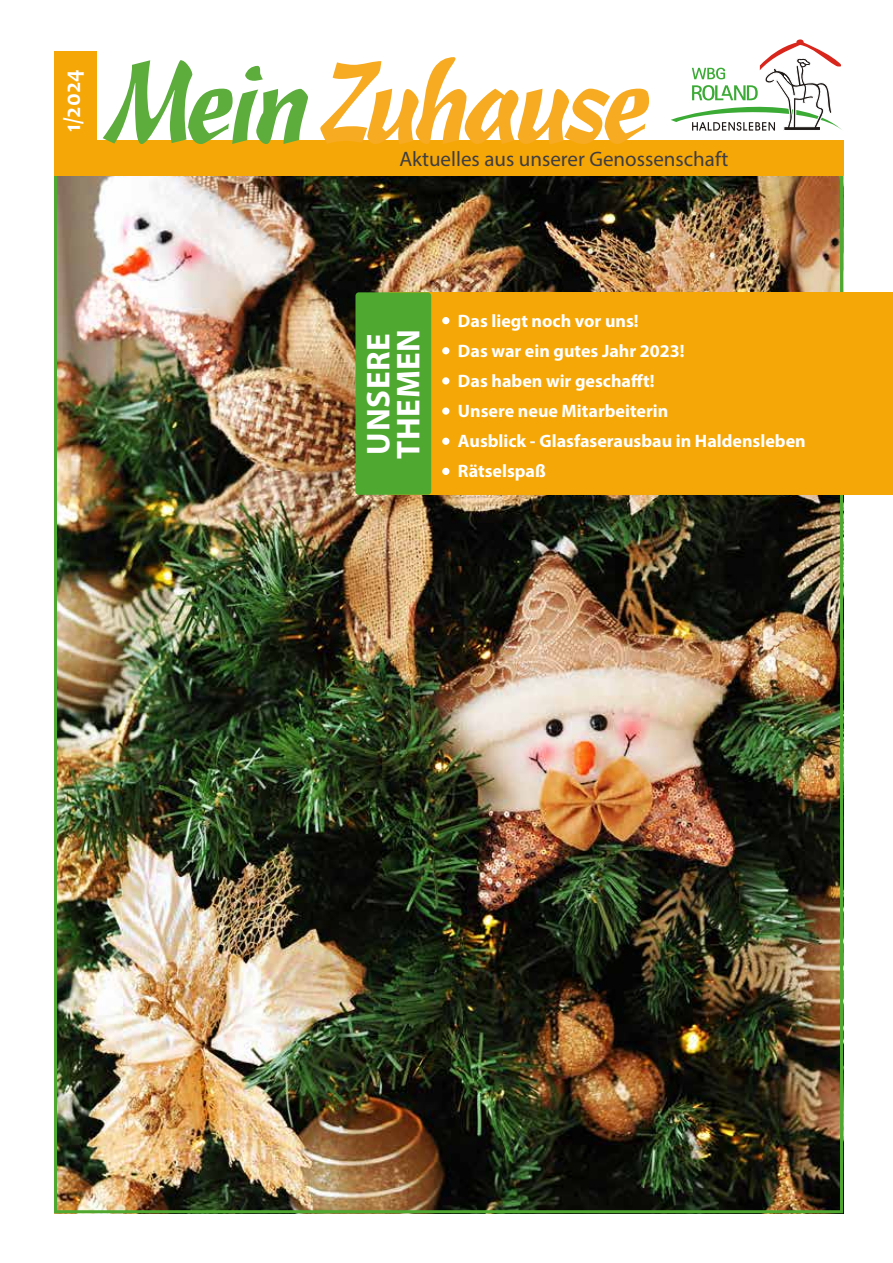
<style>
.page{position:relative;width:893px;height:1263px;background:#fff}
.page>*{position:absolute;margin:0;border:0;box-sizing:border-box;transform-origin:0 0}
.t1{font:118.5px "Chachacha Normal";letter-spacing:-.05em;color:#f7ab22}
.t2{font:700 33px/30px "Myriad Pro";letter-spacing:.02em;color:#fff}
.t3{font:700 24px "Candara";color:#fff}
.t4{font:21px "Myriad Pro";color:#3e3d40}
.t5{font:700 18px/30px "Myriad Pro";color:#fff}
.s1{color:#5cad3c}
</style>
<div class="page">
<img style="left:58px;top:175px;width:781px;height:1034px">
<div style="left:54px;top:140px;width:789px;height:35px;background:#f6a708"></div>
<div style="left:54px;top:51px;width:42px;height:96px;background:#f6a708"></div>
<svg style="left:671px;top:39px;width:171px;height:92px"></svg>
<div style="left:389px;top:292px;width:504px;height:203px;background:#f6a708"></div>
<div style="left:355px;top:292px;width:76px;height:203px;background:#4fa931;border-radius:3px"></div>
<div style="left:442px;top:347px;width:7px;height:7px;background:#fff;border-radius:50%"></div>
<div style="left:442px;top:317px;width:7px;height:7px;background:#fff;border-radius:50%"></div>
<div style="left:442px;top:377px;width:7px;height:8px;background:#fff;border-radius:50%"></div>
<div style="left:442px;top:407px;width:7px;height:8px;background:#fff;border-radius:50%"></div>
<div style="left:442px;top:438px;width:7px;height:7px;background:#fff;border-radius:50%"></div>
<div style="left:442px;top:468px;width:7px;height:7px;background:#fff;border-radius:50%"></div>
<h3 class="t3" style="left:57px;top:132px;width:65px;rotate:-90deg">1/2024</h3>
<h1 class="t1" style="left:105px;top:36px;width:549px"><span class="s1">Mein</span> Zuhause</h1>
<p class="t4" style="left:399px;top:146px;width:330px">Aktuelles aus unserer Genossenschaft</p>
<h2 class="t2" style="left:362px;top:459px;width:132px;rotate:-90deg">UNSERE<br>THEMEN</h2>
<p class="t5" style="left:458px;top:305px;width:349px">Das liegt noch vor uns!<br>Das war ein gutes Jahr 2023!<br>Das haben wir geschafft!<br>Unsere neue Mitarbeiterin<br>Ausblick - Glasfaserausbau in Haldensleben<br>Rätselspaß</p>
</div>
